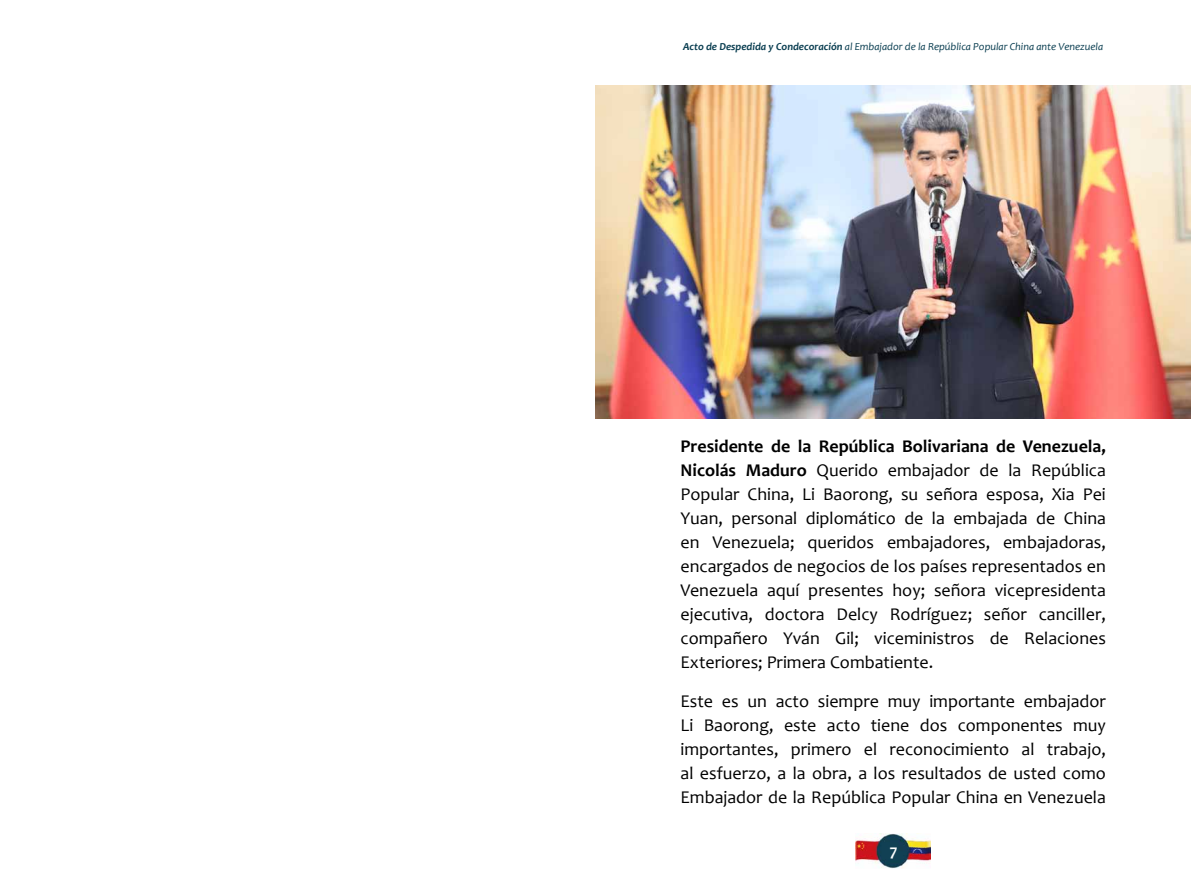
<style>
.page{position:relative;width:1191px;height:893px;background:#fff}
.page>*{position:absolute;margin:0;border:0;box-sizing:border-box;transform-origin:0 0}
.t1{font:18px/24px "Candara";color:#000;text-align:justify}
.t2{font:700 16.5px "Candara";color:#fff}
.t3{font:italic 10.8px "Candara";color:#0a3e51}
.s1{font-weight:700}
</style>
<div class="page">
<img style="left:856px;top:833px;width:74px;height:35px">
<img style="left:595px;top:85px;width:596px;height:334px">
<p class="t3" style="left:683px;top:40px;width:421px"><span class="s1">Acto de Despedida y Condecoración</span> al Embajador de la República Popular China ante Venezuela</p>
<p class="t1" style="left:680px;top:434px;width:427px"><span class="s1">Presidente de la República Bolivariana de Venezuela, Nicolás Maduro</span> Querido embajador de la República Popular China, Li Baorong, su señora esposa, Xia Pei Yuan, personal diplomático de la embajada de China en Venezuela; queridos embajadores, embajadoras, encargados de negocios de los países representados en Venezuela aquí presentes hoy; señora vicepresidenta ejecutiva, doctora Delcy Rodríguez; señor canciller, compañero Yván Gil; viceministros de Relaciones Exteriores; Primera Combatiente.</p>
<p class="t1" style="left:680px;top:689px;width:427px">Este es un acto siempre muy importante embajador Li Baorong, este acto tiene dos componentes muy importantes, primero el reconocimiento al trabajo, al esfuerzo, a la obra, a los resultados de usted como Embajador de la República Popular China en Venezuela</p>
<p class="t2" style="left:889px;top:840px;width:9px">7</p>
</div>
